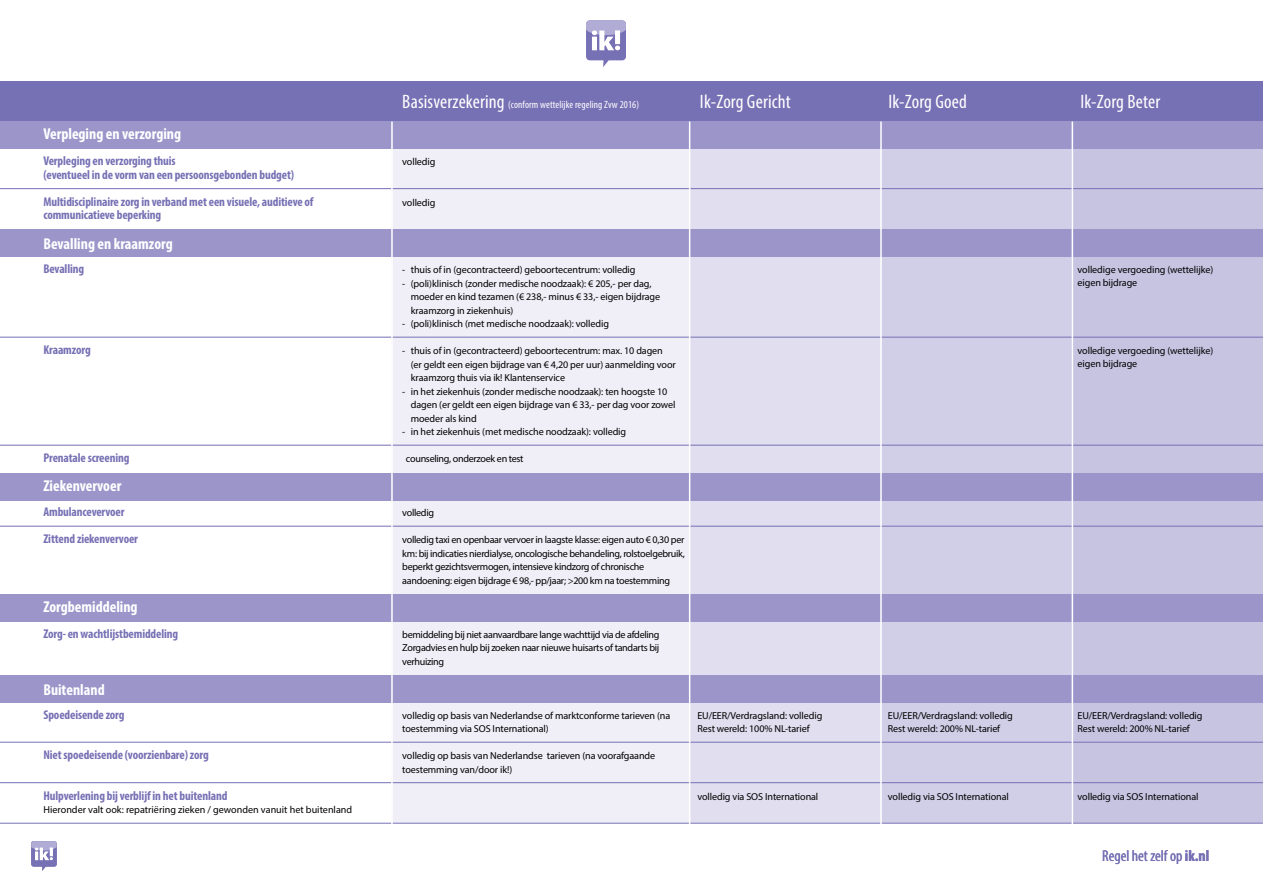
<style>
.page{position:relative;width:1263px;height:893px;background:#fff}
.page>*{position:absolute;margin:0;border:0;box-sizing:border-box;transform-origin:0 0}
.t1{font:condensed 19.5px "Myriad Pro";letter-spacing:.01em;color:#fff}
.t2{font:700 condensed 15.75px "Myriad Pro";color:#fff}
.t3{font:condensed 15.75px "Myriad Pro";color:#7670b4}
.t4{font:700 condensed 12.75px/13.5px "Myriad Pro";letter-spacing:-.01em;color:#7670b4}
.t5{font:condensed 10.5px "Myriad Pro";letter-spacing:.01em;color:#fff}
.t6{font:10.2px/13.5px "Myriad Pro";letter-spacing:-.01em;color:#000}
.t7{font:10.2px/13.5px "Myriad Pro";letter-spacing:-.03em;color:#000}
.s1{font-size:19.5px}
.s2{font-weight:700}
</style>
<div class="page">
<div style="left:393px;top:149px;width:296px;height:674px;background:#f0eff8"></div>
<div style="left:882px;top:149px;width:189px;height:674px;background:#d1cfe8"></div>
<div style="left:1071px;top:139px;width:192px;height:684px;background:#c7c4e2"></div>
<div style="left:690px;top:149px;width:190px;height:674px;background:#e0deef"></div>
<div style="left:0;top:81px;width:1263px;height:41px;background:#7670b4"></div>
<div style="left:0;top:122px;width:1263px;height:27px;background:#9b95c9"></div>
<div style="left:0;top:473px;width:1263px;height:27px;background:#9b95c9"></div>
<div style="left:0;top:594px;width:1263px;height:27px;background:#9b95c9"></div>
<div style="left:0;top:675px;width:1263px;height:27px;background:#9b95c9"></div>
<div style="left:0;top:230px;width:1263px;height:27px;background:#9b95c9"></div>
<hr style="left:0;top:526px;width:1263px;height:1px;background:#7670b4">
<svg style="left:586px;top:20px;width:40px;height:47px"></svg>
<svg style="left:31px;top:841px;width:26px;height:30px"></svg>
<hr style="left:0;top:188px;width:1263px;height:1px;background:#7670b4">
<hr style="left:0;top:337px;width:1263px;height:1px;background:#7670b4">
<hr style="left:0;top:445px;width:1263px;height:1px;background:#7670b4">
<hr style="left:0;top:742px;width:1263px;height:1px;background:#7670b4">
<hr style="left:0;top:782px;width:1263px;height:1px;background:#7670b4">
<hr style="left:0;top:823px;width:1263px;height:1px;background:#7670b4">
<hr style="left:689px;top:122px;width:1px;height:729px;background:#fff">
<hr style="left:391px;top:122px;width:2px;height:715px;background:#fff">
<hr style="left:880px;top:122px;width:2px;height:729px;background:#fff">
<hr style="left:1071px;top:122px;width:2px;height:729px;background:#fff">
<h2 class="t2" style="left:43px;top:124px;width:139px">Verpleging en verzorging</h2>
<p class="t4" style="left:43px;top:154px;width:252px">Verpleging en verzorging thuis<br>(eventueel in de vorm van een persoonsgebonden budget)</p>
<p class="t4" style="left:43px;top:194px;width:272px">Multidisciplinaire zorg in verband met een visuele, auditieve of communicatieve beperking</p>
<h2 class="t2" style="left:43px;top:234px;width:131px">Bevalling en kraamzorg</h2>
<p class="t4" style="left:43px;top:262px;width:42px">Bevalling</p>
<p class="t4" style="left:43px;top:343px;width:49px">Kraamzorg</p>
<p class="t4" style="left:43px;top:451px;width:88px">Prenatale screening</p>
<h2 class="t2" style="left:43px;top:475px;width:79px">Ziekenvervoer</h2>
<p class="t4" style="left:43px;top:498px;width:96px;line-height:27px">Ambulancevervoer<br>Zittend ziekenvervoer</p>
<h2 class="t2" style="left:43px;top:597px;width:96px">Zorgbemiddeling</h2>
<p class="t4" style="left:43px;top:626px;width:136px">Zorg- en wachtlijstbemiddeling</p>
<h2 class="t2" style="left:43px;top:679px;width:63px">Buitenland</h2>
<p class="t4" style="left:43px;top:707px;width:83px">Spoedeisende zorg</p>
<p class="t4" style="left:43px;top:748px;width:167px">Niet spoedeisende (voorzienbare) zorg</p>
<p class="t4" style="left:43px;top:788px;width:186px">Hulpverlening bij verblijf in het buitenland</p>
<p class="t6" style="left:43px;top:803px;width:310px">Hieronder valt ook: repatriëring zieken / gewonden vanuit het buitenland</p>
<p class="t5" style="left:402px;top:98px;width:238px"><span class="s1">Basisverzekering</span> (conform wettelijke regeling Zvw 2016)</p>
<h1 class="t1" style="left:700px;top:90px;width:92px">Ik-Zorg Gericht</h1>
<h1 class="t1" style="left:888px;top:90px;width:80px">Ik-Zorg Goed</h1>
<h1 class="t1" style="left:1080px;top:90px;width:81px">Ik-Zorg Beter</h1>
<p class="t6" style="left:402px;top:155px;width:35px">volledig</p>
<p class="t6" style="left:402px;top:195px;width:35px">volledig</p>
<p class="t6" style="left:402px;top:263px;width:235px">- thuis of in (gecontracteerd) geboortecentrum: volledig</p>
<p class="t6" style="left:411px;top:276px;width:251px;text-indent:-9px">- (poli)klinisch (zonder medische noodzaak): € 205,- per dag, moeder en kind tezamen (€ 238,- minus € 33,- eigen bijdrage kraamzorg in ziekenhuis)</p>
<p class="t6" style="left:402px;top:317px;width:208px">- (poli)klinisch (met medische noodzaak): volledig</p>
<p class="t6" style="left:411px;top:344px;width:266px;text-indent:-9px">- thuis of in (gecontracteerd) geboortecentrum: max. 10 dagen (er geldt een eigen bijdrage van € 4,20 per uur) aanmelding voor kraamzorg thuis via ik! Klantenservice</p>
<p class="t6" style="left:411px;top:384px;width:266px;text-indent:-9px">- in het ziekenhuis (zonder medische noodzaak): ten hoogste 10 dagen (er geldt een eigen bijdrage van € 33,- per dag voor zowel moeder als kind</p>
<p class="t6" style="left:402px;top:425px;width:225px">- in het ziekenhuis (met medische noodzaak): volledig</p>
<p class="t7" style="left:406px;top:452px;width:119px">counseling, onderzoek en test</p>
<p class="t7" style="left:402px;top:506px;width:33px">volledig</p>
<p class="t7" style="left:402px;top:533px;width:284px">volledig taxi en openbaar vervoer in laagste klasse: eigen auto € 0,30 per km: bij indicaties nierdialyse, oncologische behandeling, rolstoelgebruik, beperkt gezichtsvermogen, intensieve kindzorg of chronische aandoening: eigen bijdrage € 98,- pp/jaar; &gt;200 km na toestemming</p>
<p class="t6" style="left:402px;top:627px;width:259px;text-align:justify">bemiddeling bij niet aanvaardbare lange wachttijd via de afdeling Zorgadvies en hulp bij zoeken naar nieuwe huisarts of tandarts bij verhuizing</p>
<p class="t6" style="left:402px;top:708px;width:270px">volledig op basis van Nederlandse of marktconforme tarieven (na toestemming via SOS International)</p>
<p class="t6" style="left:402px;top:749px;width:254px">volledig op basis van Nederlandse tarieven (na voorafgaande toestemming van/door ik!)</p>
<p class="t6" style="left:697px;top:708px;width:126px">EU/EER/Verdragsland: volledig<br>Rest wereld: 100% NL-tarief</p>
<p class="t6" style="left:697px;top:789px;width:122px">volledig via SOS International</p>
<p class="t6" style="left:1077px;top:263px;width:137px">volledige vergoeding (wettelijke) eigen bijdrage</p>
<p class="t6" style="left:1077px;top:344px;width:137px">volledige vergoeding (wettelijke) eigen bijdrage</p>
<p class="t6" style="left:888px;top:708px;width:126px">EU/EER/Verdragsland: volledig<br>Rest wereld: 200% NL-tarief</p>
<p class="t6" style="left:888px;top:789px;width:122px">volledig via SOS International</p>
<p class="t6" style="left:1077px;top:708px;width:126px">EU/EER/Verdragsland: volledig<br>Rest wereld: 200% NL-tarief</p>
<p class="t6" style="left:1077px;top:789px;width:122px">volledig via SOS International</p>
<h2 class="t3" style="left:1102px;top:846px;width:109px">Regel het zelf op <span class="s2">ik.nl</span></h2>
</div>
